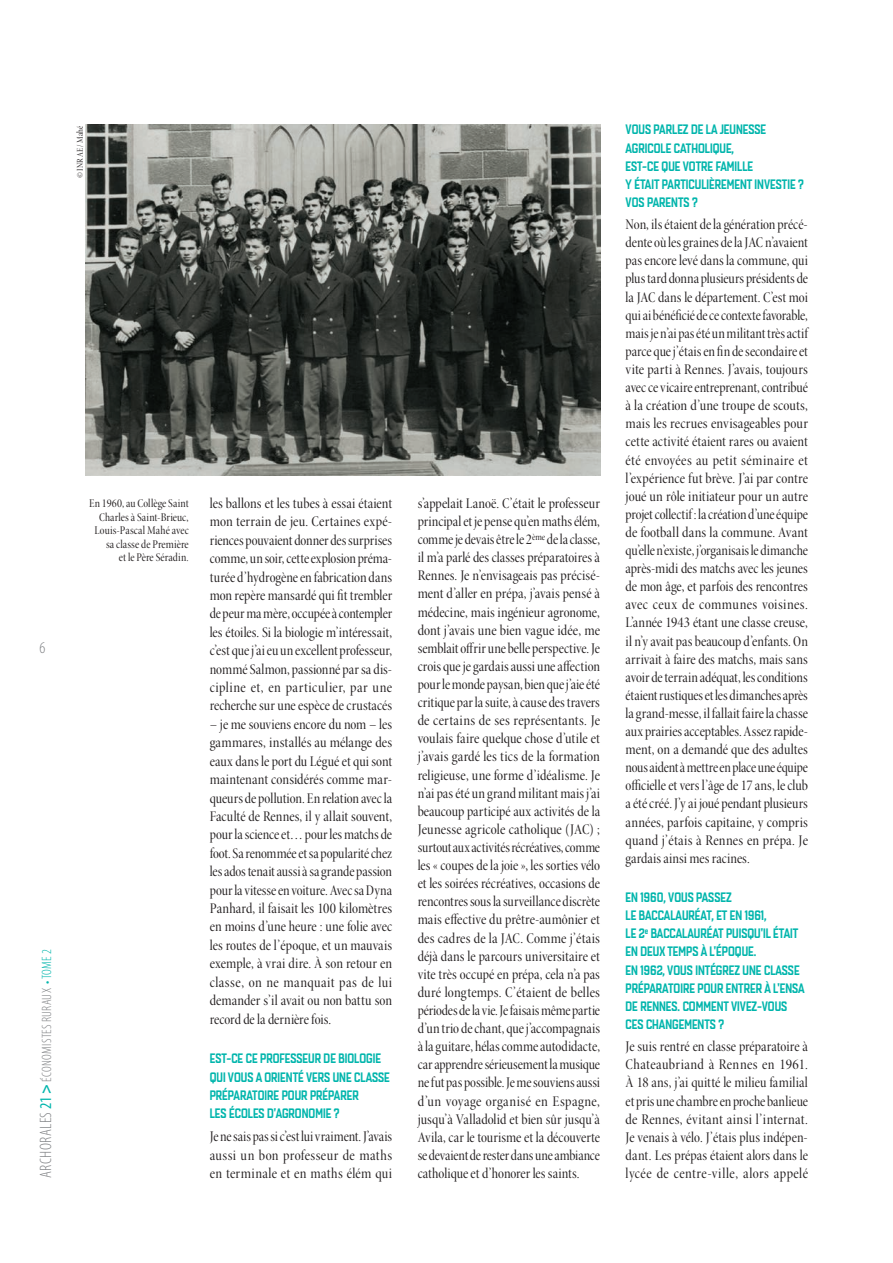
<style>
.page{position:relative;width:893px;height:1263px;background:#fff}
.page>*{position:absolute;margin:0;border:0;box-sizing:border-box;transform-origin:0 0}
.t1{font:300 condensed 16.5px "Myriad Pro";color:#808285}
.t2{font:15px/18.1px "Minion Pro Cn Disp";letter-spacing:.01em;color:#231f20;text-align:justify}
.t3{font:13.5px/18.1px "Quarca Con Med";color:#00b5ac}
.t4{font:300 condensed 13.5px "Myriad Pro";letter-spacing:.02em;color:#808285}
.t5{font:12px/13.5px "Minion Pro Cn Disp";letter-spacing:.01em;color:#231f20;text-align:right}
.t6{font:9px "Minion Pro Cn Disp";letter-spacing:.035em;color:#231f20}
.s1{font-size:16.5px}
.s2{font-weight:400;font-size:16.5px;color:#00b5ac}
.s3{font-weight:700;font-size:16.5px;color:#00b5ac}
.s4{color:#00b5ac}
</style>
<div class="page">
<img style="left:85px;top:124px;width:515px;height:352px">
<p class="t1" style="left:40px;top:639px;width:7px">6</p>
<p class="t4" style="left:40px;top:1178px;width:230px;rotate:-90deg"><span class="s1">ARCHORALES</span><span class="s2">21</span> <span class="s3">&gt;</span> ÉCONOMISTES RURAUX <span class="s4">• TOME 2</span></p>
<p class="t6" style="left:75px;top:178px;width:54px;rotate:-90deg">© INRAE / Mahé</p>
<p class="t5" style="left:89px;top:497px;width:101px">En 1960, au Collège Saint<br>Charles à Saint-Brieuc,<br>Louis-Pascal Mahé avec sa classe de Première<br>et le Père Séradin.</p>
<p class="t2" style="left:210px;top:494px;width:184px">les ballons et les tubes à essai étaient mon terrain de jeu. Certaines expé&shy;riences pouvaient donner des surprises comme, un soir, cette explosion préma&shy;turée d’hydrogène en fabrication dans mon repère mansardé qui fit trembler de peur ma mère, occupée à contempler les étoiles. Si la biologie m’intéressait, c’est que j’ai eu un excellent professeur, nommé Salmon, passionné par sa dis&shy;cipline et, en particulier, par une recherche sur une espèce de crustacés</p>
<p class="t2" style="left:210px;top:715px;width:184px">– je me souviens encore du nom – les gammares, installés au mélange des eaux dans le port du Légué et qui sont maintenant considérés comme mar&shy;queurs de pollution. En relation avec la Faculté de Rennes, il y allait souvent, pour la science et… pour les matchs de foot. Sa renommée et sa popularité chez les ados tenait aussi à sa grande passion pour la vitesse en voiture. Avec sa Dyna Panhard, il faisait les 100 kilomètres en moins d’une heure : une folie avec les routes de l’époque, et un mauvais exemple, à vrai dire. À son retour en classe, on ne manquait pas de lui demander s’il avait ou non battu son record de la dernière fois.</p>
<p class="t3" style="left:210px;top:1049px;width:181px">EST-CE CE PROFESSEUR DE BIOLOGIE<br>QUI VOUS A ORIENTÉ VERS UNE CLASSE<br>PRÉPARATOIRE POUR PRÉPARER<br>LES ÉCOLES D’AGRONOMIE ?</p>
<p class="t2" style="left:210px;top:1127px;width:184px">Je ne sais pas si c’est lui vraiment. J’avais aussi un bon professeur de maths en terminale et en maths élém qui</p>
<p class="t2" style="left:418px;top:494px;width:184px">s’appelait Lanoë. C’était le professeur principal et je pense qu’en maths élém, comme je devais être le 2<sup>ème</sup> de la classe, il m’a parlé des classes préparatoires à Rennes. Je n’envisageais pas précisé&shy;ment d’aller en prépa, j’avais pensé à médecine, mais ingénieur agronome, dont j’avais une bien vague idée, me semblait offrir une belle perspective. Je crois que je gardais aussi une affection pour le monde paysan, bien que j’aie été critique par la suite, à cause des travers de certains de ses représentants. Je voulais faire quelque chose d’utile et j’avais gardé les tics de la formation religieuse, une forme d’idéalisme. Je n’ai pas été un grand militant mais j’ai beaucoup participé aux activités de la Jeunesse agricole catholique (JAC) ; surtout aux activités récréatives, comme les « coupes de la joie », les sorties vélo et les soirées récréatives, occasions de rencontres sous la surveillance discrète mais effective du prêtre-aumônier et des cadres de la JAC. Comme j’étais déjà dans le parcours universitaire et vite très occupé en prépa, cela n’a pas duré longtemps. C’étaient de belles périodes de la vie. Je faisais même partie d’un trio de chant, que j’accompagnais à la guitare, hélas comme autodidacte, car apprendre sérieusement la musique ne fut pas possible. Je me souviens aussi d’un voyage organisé en Espagne, jusqu’à Valladolid et bien sûr jusqu’à Avila, car le tourisme et la découverte se devaient de rester dans une ambiance catholique et d’honorer les saints.</p>
<p class="t3" style="left:626px;top:120px;width:180px">VOUS PARLEZ DE LA JEUNESSE<br>AGRICOLE CATHOLIQUE,<br>EST-CE QUE VOTRE FAMILLE<br>Y ÉTAIT PARTICULIÈREMENT INVESTIE ?<br>VOS PARENTS ?</p>
<p class="t2" style="left:626px;top:216px;width:184px">Non, ils étaient de la génération précé&shy;dente où les graines de la JAC n’avaient pas encore levé dans la commune, qui plus tard donna plusieurs présidents de la JAC dans le département. C’est moi qui ai bénéficié de ce contexte favorable, mais je n’ai pas été un militant très actif parce que j’étais en fin de secondaire et vite parti à Rennes. J’avais, toujours avec ce vicaire entreprenant, contribué à la création d’une troupe de scouts, mais les recrues envisageables pour cette activité étaient rares ou avaient été envoyées au petit séminaire et l’expérience fut brève. J’ai par contre joué un rôle initiateur pour un autre projet collectif : la création d’une équipe de football dans la commune. Avant qu’elle n’existe, j’organisais le dimanche après-midi des matchs avec les jeunes de mon âge, et parfois des rencontres avec ceux de communes voisines.<br>L’année 1943 étant une classe creuse, il n’y avait pas beaucoup d’enfants. On arrivait à faire des matchs, mais sans avoir de terrain adéquat, les conditions étaient rustiques et les dimanches après la grand-messe, il fallait faire la chasse aux prairies acceptables. Assez rapide&shy;ment, on a demandé que des adultes nous aident à mettre en place une équipe officielle et vers l’âge de 17 ans, le club a été créé. J’y ai joué pendant plusieurs années, parfois capitaine, y compris quand j’étais à Rennes en prépa. Je gardais ainsi mes racines.</p>
<p class="t3" style="left:626px;top:888px;width:181px">EN 1960, VOUS PASSEZ<br>LE BACCALAURÉAT, ET EN 1961,<br>LE 2<sup>e</sup> BACCALAURÉAT PUISQU’IL ÉTAIT<br>EN DEUX TEMPS À L’ÉPOQUE.<br>EN 1962, VOUS INTÉGREZ UNE CLASSE<br>PRÉPARATOIRE POUR ENTRER À L’ENSA<br>DE RENNES. COMMENT VIVEZ-VOUS<br>CES CHANGEMENTS ?</p>
<p class="t2" style="left:626px;top:1038px;width:184px">Je suis rentré en classe préparatoire à Chateaubriand à Rennes en 1961.<br>À 18 ans, j’ai quitté le milieu familial et pris une chambre en proche banlieue de Rennes, évitant ainsi l’internat.<br>Je venais à vélo. J’étais plus indépen&shy;dant. Les prépas étaient alors dans le lycée de centre-ville, alors appelé</p>
</div>
